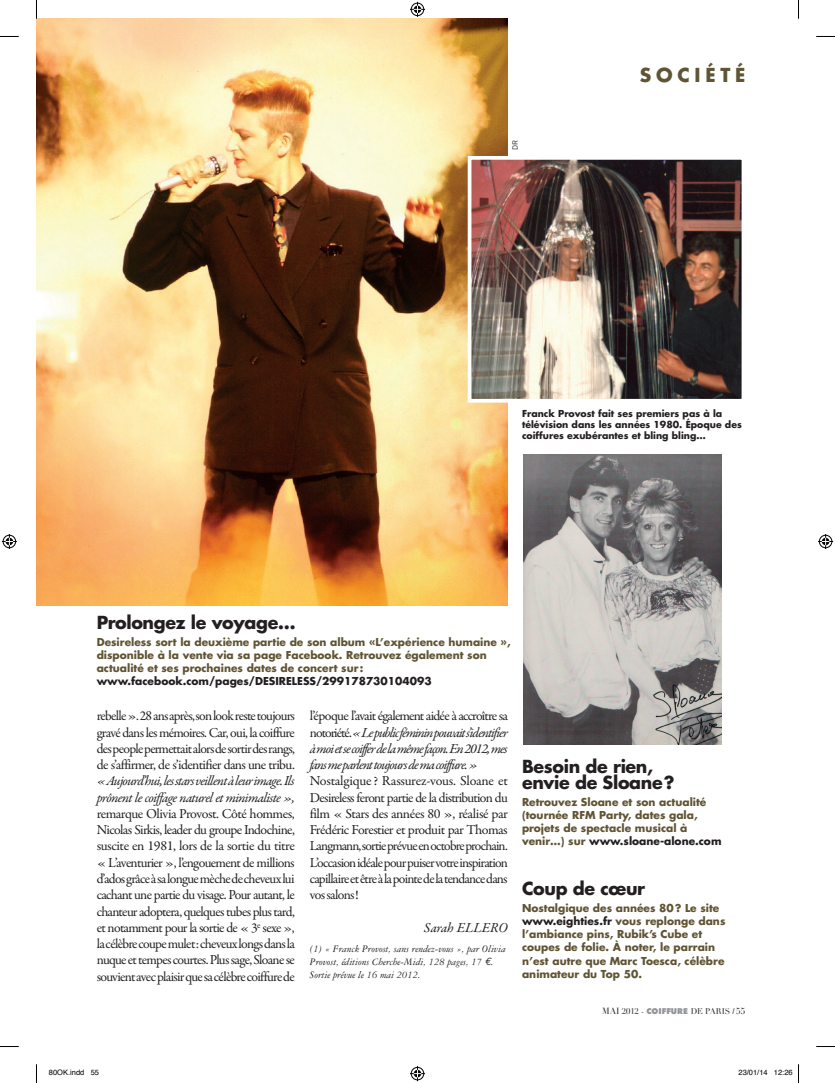
<style>
.page{position:relative;width:835px;height:1083px;background:#fff}
.page>*{position:absolute;margin:0;border:0;box-sizing:border-box;transform-origin:0 0}
.t1{font:700 18.75px "Futura";letter-spacing:.25em;color:#5f5434}
.t2{font:700 17.5px/16.2px "Futura";letter-spacing:-.02em;color:#231f20}
.t3{font:13.75px/16.2px "Garamond Premr Pro";letter-spacing:-.05em;color:#231f20;text-align:justify}
.t4{font:italic 13.75px/16.2px "Garamond Premr Pro";letter-spacing:-.055em;color:#231f20}
.t5{font:italic 13.75px "Garamond Premr Pro";color:#231f20}
.t6{font:700 10.62px/13.1px "Futura";color:#5f5434}
.t7{font:italic 10.62px/13.1px "Garamond Three";color:#231f20}
.t8{font:700 10.62px "Futura";color:#231f20}
.t9{font:700 9.38px/11.2px "Futura";color:#231f20}
.t10{font:8.12px "Didot";color:#231f20}
.t11{font:7.5px "Helvetica";color:#000}
.t12{font:7.5px "DIN";color:#231f20}
.s1{font-style:normal}
.s2{font-family:"Euro Mono"}
.s3{color:#231f20}
.s4{font-size:8.75px}
.s5{font-family:"Futura BT";font-weight:900;color:#939598}
.s6{font-family:"House Gothic Light Four";font-size:8.75px}
</style>
<div class="page">
<img style="left:36px;top:19px;width:472px;height:587px">
<img style="left:523px;top:455px;width:198px;height:290px">
<img style="left:473px;top:161px;width:267px;height:237px">
<div style="left:468px;top:156px;width:277px;height:247px;border:4px solid #fff"></div>
<svg style="left:0;top:36px;width:19px;height:1px"></svg>
<svg style="left:816px;top:36px;width:19px;height:1px"></svg>
<svg style="left:0;top:1046px;width:19px;height:1px"></svg>
<svg style="left:816px;top:1046px;width:19px;height:1px"></svg>
<svg style="left:36px;top:0;width:1px;height:19px"></svg>
<svg style="left:36px;top:1064px;width:1px;height:19px"></svg>
<svg style="left:798px;top:0;width:1px;height:19px"></svg>
<svg style="left:410px;top:2px;width:15px;height:15px"></svg>
<svg style="left:410px;top:1066px;width:15px;height:15px"></svg>
<svg style="left:2px;top:534px;width:15px;height:15px"></svg>
<svg style="left:818px;top:534px;width:15px;height:15px"></svg>
<svg style="left:798px;top:1064px;width:1px;height:19px"></svg>
<p class="t12" style="left:510px;top:150px;width:11px;rotate:-90deg">DR</p>
<h1 class="t1" style="left:640px;top:62px;width:107px">société</h1>
<p class="t9" style="left:522px;top:407px;width:221px">Franck Provost fait ses premiers pas à la télévision dans les années 1980. Époque des coiffures exubérantes et bling bling…</p>
<p class="t2" style="left:97px;top:614px;width:200px">Prolongez le voyage…</p>
<p class="t6" style="left:97px;top:635px;width:415px">Desireless sort la deuxième partie de son album «L’expérience humaine », disponible à la vente via sa page Facebook. Retrouvez également son actualité et ses prochaines dates de concert sur :</p>
<p class="t8" style="left:97px;top:674px;width:336px">www.facebook.com/pages/DESI RELESS/299178730104093</p>
<p class="t3" style="left:97px;top:708px;width:200px">rebelle ». 28 ans après, son look reste toujours gravé dans les mémoires. Car, oui, la coiffure des people permettait alors de sortir des rangs, de s’affirmer, de s’identifier dans une tribu.</p>
<p class="t4" style="left:97px;top:774px;width:200px">« Aujourd’hui, les stars veillent à leur image. Ils prônent le coiffage naturel et minimaliste »,</p>
<p class="t3" style="left:97px;top:806px;width:200px">remarque Olivia Provost. Côté hommes, Nicolas Sirkis, leader du groupe Indochine, suscite en 1981, lors de la sortie du titre « L’aventurier », l’engouement de millions d’ados grâce à sa longue mèche de cheveux lui cachant une partie du visage. Pour autant, le chanteur adoptera, quelques tubes plus tard, et notamment pour la sortie de « 3<sup>e</sup> sexe », la célèbre coupe mulet: cheveux longs dans la nuque et tempes courtes. Plus sage, Sloane se souvient avec plaisir que sa célèbre coiffure de</p>
<p class="t4" style="left:310px;top:709px;width:200px;text-align:justify"><span class="s1">l’époque l’avait également aidée à accroître sa notoriété.</span> « Le public féminin pouvait s’identifier à moi et se coiffer de la même façon. En 2012, mes fans me parlent toujours de ma coiffure. »</p>
<p class="t3" style="left:310px;top:773px;width:200px">Nostalgique? Rassurez-vous. Sloane et Desireless feront partie de la distribution du film « Stars des années 80 », réalisé par Frédéric Forestier et produit par Thomas Langmann, sortie prévue en octobre prochain.<br>L’occasion idéale pour puiser votre inspiration capillaire et être à la pointe de la tendance dans vos salons!</p>
<p class="t5" style="left:424px;top:919px;width:85px">Sarah ELLERO</p>
<p class="t7" style="left:310px;top:942px;width:197px">(1) « Franck Provost, sans rendez-vous », par Olivia<br>Provost, éditions Cherche-Midi, 128 pages, 17 <span class="s2">€</span>.<br>Sortie prévue le 16 mai 2012.</p>
<p class="t2" style="left:522px;top:758px;width:154px">Besoin de rien, envie de Sloane?</p>
<p class="t6" style="left:522px;top:795px;width:201px">Retrouvez Sloane et son actualité (tournée RFM Party, dates gala, projets de spectacle musical à venir…) sur <span class="s3">www.sloane-alone.com</span></p>
<p class="t2" style="left:522px;top:880px;width:125px">Coup de cœur</p>
<p class="t6" style="left:522px;top:901px;width:205px">Nostalgique des années 80? Le site <span class="s3">www.eighties.fr</span> vous replonge dans l’ambiance pins, Rubik’s Cube et coupes de folie. À noter, le parrain n’est autre que Marc Toesca, célèbre animateur du Top 50.</p>
<p class="t10" style="left:602px;top:1006px;width:145px"><span class="s4">MAI</span> 2012 - <span class="s5">COIFFURE</span> DE PARIS <span class="s6">/</span> <span class="s4">55</span></p>
<p class="t11" style="left:49px;top:1067px;width:52px">80OK.indd 55</p>
<p class="t11" style="left:738px;top:1067px;width:56px">23/01/14 12:26</p>
</div>
